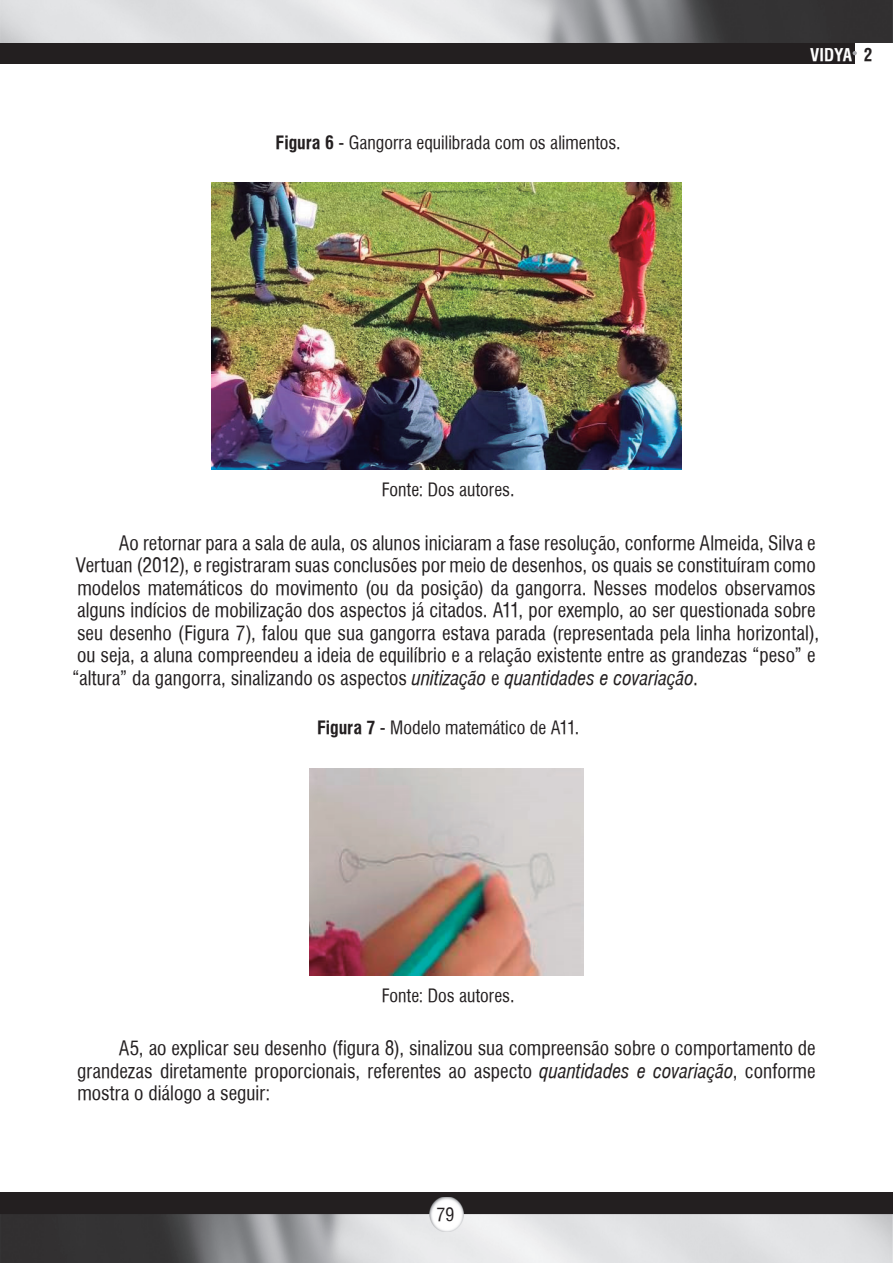
<style>
.page{position:relative;width:893px;height:1263px;background:#fff}
.page>*{position:absolute;margin:0;border:0;box-sizing:border-box;transform-origin:0 0}
.t1{font:19.5px/22.5px "Halvett Condensed";color:#231f20}
.t2{font:18px "Halvett Condensed";color:#231f20}
.t3{font:700 condensed 17.25px "Halvett";color:#fff}
.s1{font-family:"Halvett";font-weight:700;font-stretch:condensed}
.s2{color:#231f20}
.s3{font-family:"Halvett";font-style:italic;font-stretch:condensed}
</style>
<div class="page">
<div style="left:0;top:0;width:855px;height:64px;background:#231f20"></div>
<img style="left:0;top:0;width:893px;height:43px">
<svg style="left:853px;top:51px;width:4px;height:4px"></svg>
<div style="left:0;top:1193px;width:893px;height:70px;background:#231f20"></div>
<img style="left:0;top:1214px;width:893px;height:49px">
<img style="left:429px;top:1197px;width:34px;height:34px">
<img style="left:212px;top:183px;width:469px;height:287px">
<img style="left:309px;top:769px;width:274px;height:206px">
<p class="t2" style="left:276px;top:131px;width:346px"><span class="s1">Figura 6</span> - Gangorra equilibrada com os alimentos.</p>
<p class="t3" style="left:810px;top:45px;width:64px">VIDYA <span class="s2">2</span></p>
<p class="t2" style="left:382px;top:479px;width:134px">Fonte: Dos autores.</p>
<p class="t1" style="left:72px;top:532px;width:749px;text-indent:47px">Ao retornar para a sala de aula, os alunos iniciaram a fase resolução, conforme Almeida, Silva e Vertuan (2012), e registraram suas conclusões por meio de desenhos, os quais se constituíram como modelos matemáticos do movimento (ou da posição) da gangorra. Nesses modelos observamos alguns indícios de mobilização dos aspectos já citados. A11, por exemplo, ao ser questionada sobre seu desenho (Figura 7), falou que sua gangorra estava parada (representada pela linha horizontal), ou seja, a aluna compreendeu a ideia de equilíbrio e a relação existente entre as grandezas “peso” e “altura” da gangorra, sinalizando os aspectos <span class="s3">unitização</span> e <span class="s3">quantidades e covariação</span>.</p>
<p class="t2" style="left:317px;top:717px;width:264px"><span class="s1">Figura 7</span> - Modelo matemático de A11.</p>
<p class="t2" style="left:382px;top:984px;width:134px">Fonte: Dos autores.</p>
<p class="t1" style="left:77px;top:1037px;width:740px;text-align:justify;text-indent:42px">A5, ao explicar seu desenho (figura 8), sinalizou sua compreensão sobre o comportamento de grandezas diretamente proporcionais, referentes ao aspecto <span class="s3">quantidades e covariação</span>, conforme mostra o diálogo a seguir:</p>
<p class="t2" style="left:437px;top:1204px;width:19px">79</p>
</div>
